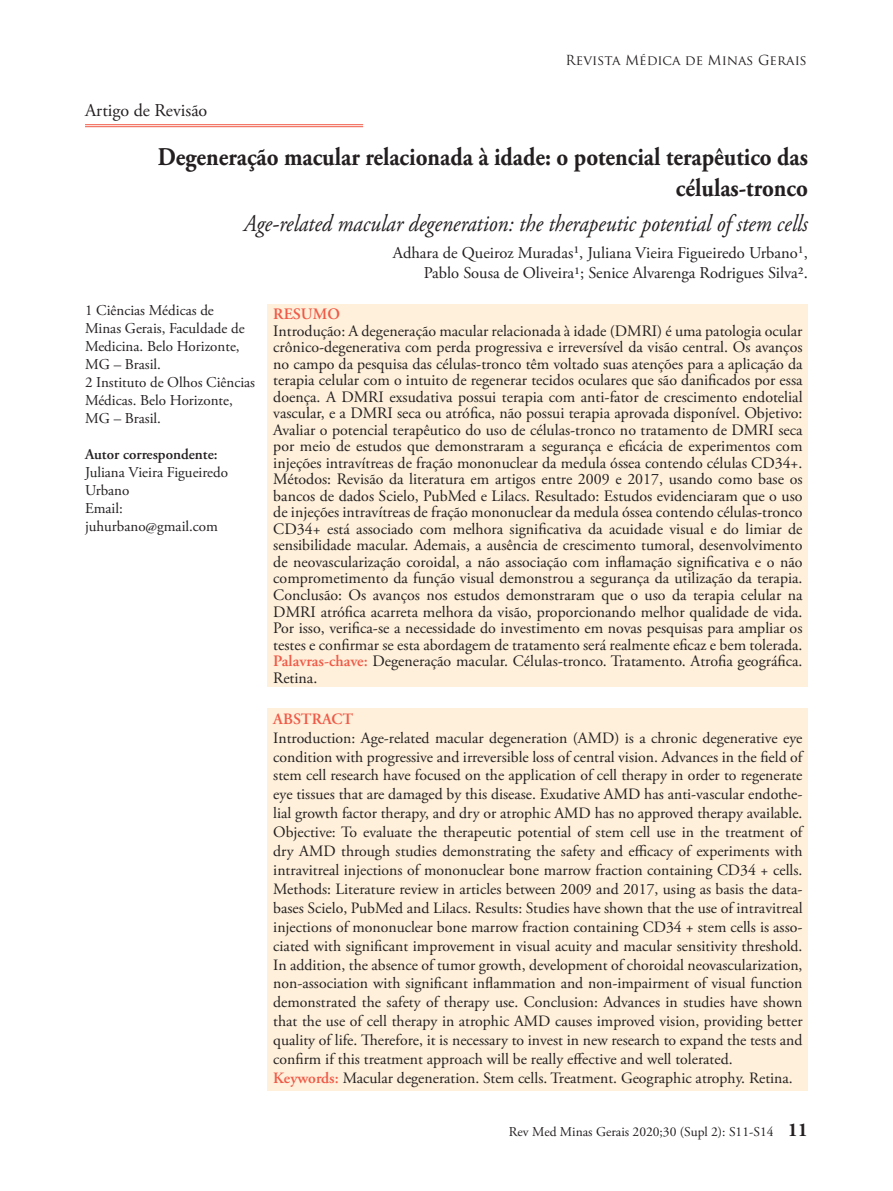
<style>
.page{position:relative;width:893px;height:1191px;background:#fff}
.page>*{position:absolute;margin:0;border:0;box-sizing:border-box;transform-origin:0 0}
.t1{font:700 25.5px/30.6px "Adobe Garamond Pro";color:#231f20;text-align:right;scale:.9 1}
.t2{font:italic 24px "Adobe Garamond Pro";color:#231f20;scale:.9 1}
.t3{font:18px "Adobe Garamond Pro";color:#231f20}
.t4{font:16.5px/19.8px "Adobe Garamond Pro";color:#231f20;text-align:right}
.t5{font:15.9px/16.5px "Adobe Garamond Pro";color:#231f20;text-align:justify}
.t6{font:600 15.9px "Adobe Garamond Pro";color:#f05947}
.t7{font:15.75px/18.9px "Adobe Garamond Pro";color:#231f20}
.t8{font:600 15.75px "Adobe Garamond Pro";color:#f05947}
.t9{font:15px/18px "Adobe Garamond Pro";color:#231f20}
.t10{font:600 15px "Adobe Garamond Pro";color:#231f20}
.t11{font:13.5px "Adobe Garamond Pro";color:#231f20}
.t12{font:13.5px "Trajan Pro";color:#231f20}
.s1{font-weight:600;color:#f05947}
.s2{font-weight:700;font-size:19.5px}
</style>
<div class="page">
<div style="left:268px;top:304px;width:540px;height:383px;background:#fef0da"></div>
<div style="left:268px;top:708px;width:540px;height:383px;background:#fef0da"></div>
<hr style="left:85px;top:124px;width:278px;height:1px;background:#f05947">
<hr style="left:85px;top:126px;width:278px;height:1px;background:#f05947">
<p class="t3" style="left:85px;top:99px;width:124px">Artigo de Revisão</p>
<p class="t12" style="left:566px;top:52px;width:243px">Revista Médica de Minas Gerais</p>
<h1 class="t1" style="left:158px;top:142px;width:724px">Degeneração macular relacionada à idade: o potencial terapêutico das células-tronco</h1>
<h2 class="t2" style="left:244px;top:209px;width:628px">Age-related macular degeneration: the therapeutic potential of stem cells</h2>
<p class="t9" style="left:85px;top:302px;width:172px">1 Ciências Médicas de<br>Minas Gerais, Faculdade de<br>Medicina. Belo Horizonte,<br>MG – Brasil.<br>2 Instituto de Olhos Ciências<br>Médicas. Belo Horizonte,<br>MG – Brasil.</p>
<p class="t10" style="left:85px;top:445px;width:134px">Autor correspondente:</p>
<p class="t9" style="left:85px;top:464px;width:145px">Juliana Vieira Figueiredo<br>Urbano<br>Email: juhurbano@gmail.com</p>
<p class="t4" style="left:393px;top:244px;width:416px">Adhara de Queiroz Muradas¹, Juliana Vieira Figueiredo Urbano¹,<br>Pablo Sousa de Oliveira1; Senice Alvarenga Rodrigues Silva2.</p>
<p class="t6" style="left:273px;top:305px;width:68px">RESUMO</p>
<p class="t5" style="left:273px;top:323px;width:531px">Introdução: A degeneração macular relacionada à idade (DMRI) é uma patologia ocular crônico-degenerativa com perda progressiva e irreversível da visão central. Os avanços no campo da pesquisa das células-tronco têm voltado suas atenções para a aplicação da terapia celular com o intuito de regenerar tecidos oculares que são danificados por essa doença. A DMRI exsudativa possui terapia com anti-fator de crescimento endotelial vascular, e a DMRI seca ou atrófica, não possui terapia aprovada disponível. Objetivo:<br>Avaliar o potencial terapêutico do uso de células-tronco no tratamento de DMRI seca por meio de estudos que demonstraram a segurança e eficácia de experimentos com injeções intravítreas de fração mononuclear da medula óssea contendo células CD34+.<br>Métodos: Revisão da literatura em artigos entre 2009 e 2017, usando como base os bancos de dados Scielo, PubMed e Lilacs. Resultado: Estudos evidenciaram que o uso de injeções intravítreas de fração mononuclear da medula óssea contendo células-tronco CD34+ está associado com melhora significativa da acuidade visual e do limiar de sensibilidade macular. Ademais, a ausência de crescimento tumoral, desenvolvimento de neovascularização coroidal, a não associação com inflamação significativa e o não comprometimento da função visual demonstrou a segurança da utilização da terapia.<br>Conclusão: Os avanços nos estudos demonstraram que o uso da terapia celular na DMRI atrófica acarreta melhora da visão, proporcionando melhor qualidade de vida.<br>Por isso, verifica-se a necessidade do investimento em novas pesquisas para ampliar os testes e confirmar se esta abordagem de tratamento será realmente eficaz e bem tolerada.<br><span class="s1">Palavras-chave:</span> Degeneração macular. Células-tronco. Tratamento. Atrofia geográfica.<br>Retina.</p>
<p class="t8" style="left:273px;top:709px;width:82px">ABSTRACT</p>
<p class="t7" style="left:273px;top:728px;width:531px">Introduction: Age-related macular degeneration (AMD) is a chronic degenerative eye condition with progressive and irreversible loss of central vision. Advances in the field of stem cell research have focused on the application of cell therapy in order to regenerate eye tissues that are damaged by this disease. Exudative AMD has anti-vascular endothe&shy;lial growth factor therapy, and dry or atrophic AMD has no approved therapy available.<br>Objective: To evaluate the therapeutic potential of stem cell use in the treatment of dry AMD through studies demonstrating the safety and efficacy of experiments with intravitreal injections of mononuclear bone marrow fraction containing CD34 + cells.<br>Methods: Literature review in articles between 2009 and 2017, using as basis the data&shy;bases Scielo, PubMed and Lilacs. Results: Studies have shown that the use of intravitreal injections of mononuclear bone marrow fraction containing CD34 + stem cells is asso&shy;ciated with significant improvement in visual acuity and macular sensitivity threshold.<br>In addition, the absence of tumor growth, development of choroidal neovascularization, non-association with significant inflammation and non-impairment of visual function demonstrated the safety of therapy use. Conclusion: Advances in studies have shown that the use of cell therapy in atrophic AMD causes improved vision, providing better quality of life. Therefore, it is necessary to invest in new research to expand the tests and confirm if this treatment approach will be really effective and well tolerated.<br><span class="s1">Keywords:</span> Macular degeneration. Stem cells. Treatment. Geographic atrophy. Retina.</p>
<p class="t11" style="left:509px;top:1123px;width:301px">Rev Med Minas Gerais 2020;30 (Supl 2): S11-S14 <span class="s2">11</span></p>
</div>
